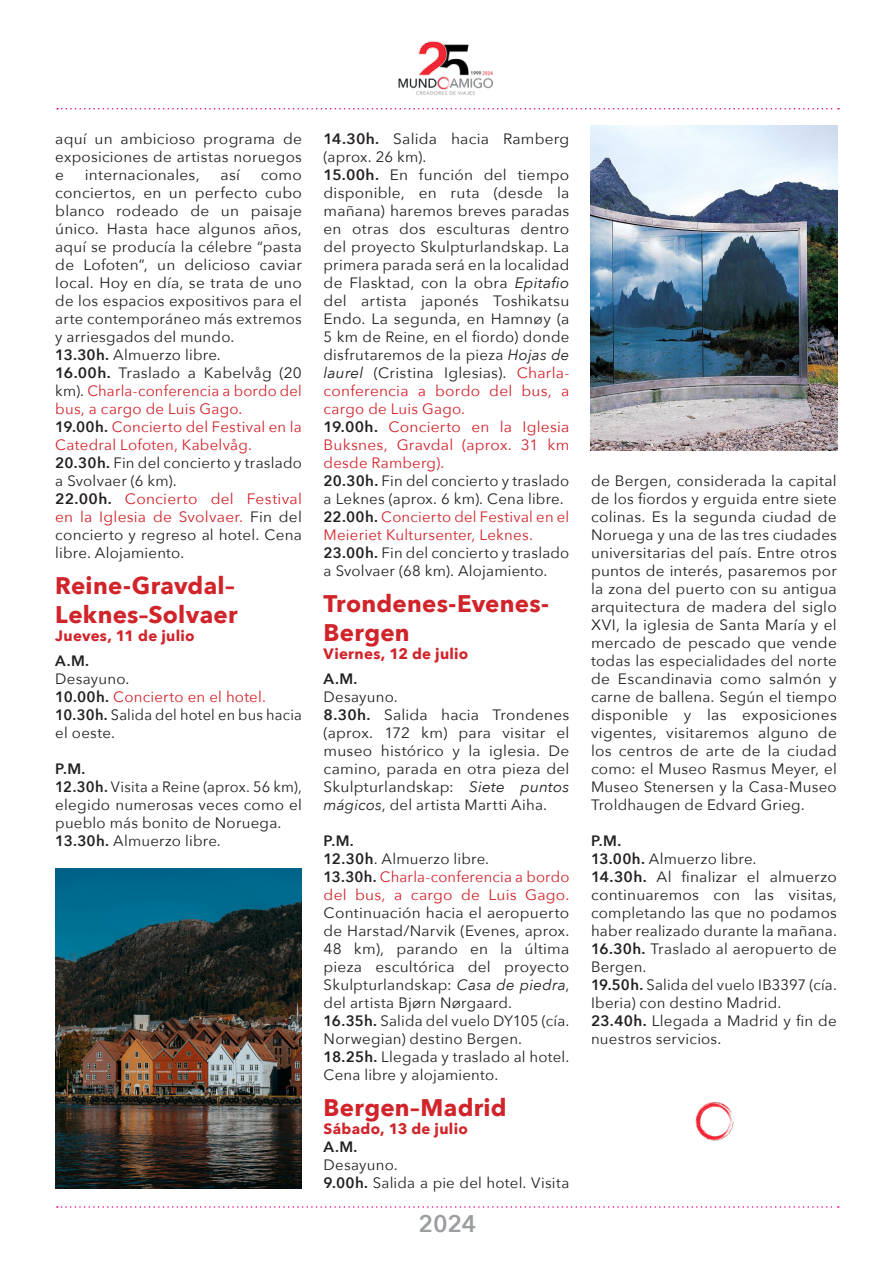
<style>
.page{position:relative;width:893px;height:1263px;background:#fff}
.page>*{position:absolute;margin:0;border:0;box-sizing:border-box;transform-origin:0 0}
.H4_Subtitulo_Cuerpo{font:700 24px/28.5px "Avenir Next";letter-spacing:.01em;color:#d1232a}
.t1{font:600 24px "Avenir Next";color:#9b9da0}
.Contenido_1C{font:15px/18px "Avenir Next";letter-spacing:.015em;color:#231f20}
.Contenido_1C-2{font:15px/18px "Avenir Next";letter-spacing:.015em;color:#d1232a;text-align:justify}
.Fecha{font:700 15px "Avenir Next";letter-spacing:.02em;color:#d1232a}
.Contenido_1C-3{font:600 15px "Avenir Next";color:#231f20}
.s1{font-weight:600}
.s2{font-weight:600;color:#231f20}
.s3{color:#231f20}
.s4{color:#d1232a}
.s5{font-style:italic}
</style>
<div class="page">
<img style="left:398px;top:40px;width:95px;height:56px">
<svg style="left:57px;top:108px;width:782px;height:2px"></svg>
<svg style="left:57px;top:1206px;width:782px;height:2px"></svg>
<img style="left:55px;top:868px;width:247px;height:320px">
<img style="left:590px;top:126px;width:247px;height:324px">
<img style="left:695px;top:1102px;width:39px;height:39px">
<p class="Contenido_1C" style="left:55px;top:129px;width:248px;text-align:justify">aquí un ambicioso programa de exposiciones de artistas noruegos e</p>
<p class="Contenido_1C" style="left:85px;top:165px;width:116px">internacionales,</p>
<p class="Contenido_1C" style="left:221px;top:165px;width:21px">así</p>
<p class="Contenido_1C" style="left:55px;top:165px;width:248px;text-align:justify;text-indent:206px">como conciertos, en un perfecto cubo blanco rodeado de un paisaje único. Hasta hace algunos años, aquí se producía la célebre “pasta de Lofoten”, un delicioso caviar local. Hoy en día, se trata de uno de los espacios expositivos para el arte contemporáneo más extremos y arriesgados del mundo.</p>
<p class="Contenido_1C" style="left:55px;top:345px;width:167px"><span class="s1">13.30h.</span> Almuerzo libre.</p>
<p class="Contenido_1C-2" style="left:55px;top:363px;width:248px"><span class="s2">16.00h.</span> <span class="s3">Traslado a Kabelvåg (20 km).</span> Charla-conferencia a bordo del bus, a cargo de Luis Gago.</p>
<p class="Contenido_1C-2" style="left:55px;top:417px;width:248px"><span class="s2">19.00h.</span> Concierto del Festival en la<br>Catedral Lofoten, Kabelvåg.</p>
<p class="Contenido_1C" style="left:55px;top:453px;width:248px"><span class="s1">20.30h.</span> Fin del concierto y traslado a Svolvaer (6 km).</p>
<p class="Contenido_1C" style="left:55px;top:489px;width:248px;text-align:justify"><span class="s1">22.00h.</span> <span class="s4">Concierto del Festival en la Iglesia de Svolvaer.</span> Fin del concierto y regreso al hotel. Cena libre. Alojamiento.</p>
<p class="H4_Subtitulo_Cuerpo" style="left:55px;top:571px;width:184px">Reine-Gravdal–<br>Leknes–Solvaer</p>
<p class="Fecha" style="left:55px;top:622px;width:141px">Jueves, 11 de julio</p>
<p class="Contenido_1C-3" style="left:55px;top:648px;width:35px">A.M.</p>
<p class="Contenido_1C" style="left:55px;top:669px;width:76px">Desayuno.</p>
<p class="Contenido_1C-2" style="left:55px;top:687px;width:212px"><span class="s2">10.00h.</span> Concierto en el hotel.</p>
<p class="Contenido_1C" style="left:55px;top:705px;width:248px"><span class="s1">10.30h.</span> Salida del hotel en bus hacia el oeste.</p>
<p class="Contenido_1C-3" style="left:55px;top:756px;width:32px">P.M.</p>
<p class="Contenido_1C" style="left:55px;top:777px;width:248px;text-align:justify"><span class="s1">12.30h.</span> Visita a Reine (aprox. 56 km), elegido numerosas veces como el pueblo más bonito de Noruega.</p>
<p class="Contenido_1C" style="left:55px;top:831px;width:167px"><span class="s1">13.30h.</span> Almuerzo libre.</p>
<p class="Contenido_1C" style="left:324px;top:129px;width:247px"><span class="s1">14.30h.</span> Salida hacia Ramberg (aprox. 26 km).</p>
<p class="Contenido_1C" style="left:324px;top:165px;width:247px;text-align:justify"><span class="s1">15.00h.</span> En función del tiempo disponible, en ruta (desde la mañana) haremos breves paradas en otras dos esculturas dentro del proyecto Skulpturlandskap. La primera parada será en la localidad de Flasktad, con la obra <span class="s5">Epitafio </span>del artista japonés Toshikatsu Endo. La segunda, en Hamnøy (a 5 km de Reine, en el fiordo) donde disfrutaremos de la pieza <span class="s5">Hojas de laurel</span> (Cristina Iglesias). <span class="s4">Charla&shy;conferencia a bordo del bus, a cargo de Luis Gago.</span></p>
<p class="Contenido_1C-2" style="left:324px;top:417px;width:247px"><span class="s2">19.00h.</span> Concierto en la Iglesia Buksnes, Gravdal (aprox. 31 km desde Ramberg).</p>
<p class="Contenido_1C" style="left:324px;top:471px;width:247px"><span class="s1">20.30h.</span> Fin del concierto y traslado a Leknes (aprox. 6 km). Cena libre.</p>
<p class="Contenido_1C-2" style="left:324px;top:507px;width:247px"><span class="s2">22.00h.</span> Concierto del Festival en el<br>Meieriet Kultursenter, Leknes.</p>
<p class="Contenido_1C" style="left:324px;top:543px;width:247px"><span class="s1">23.00h.</span> Fin del concierto y traslado a Svolvaer (68 km). Alojamiento.</p>
<p class="H4_Subtitulo_Cuerpo" style="left:324px;top:589px;width:227px">Trondenes-Evenes-<br>Bergen</p>
<p class="Fecha" style="left:324px;top:640px;width:146px">Viernes, 12 de julio</p>
<p class="Contenido_1C-3" style="left:324px;top:666px;width:35px">A.M.</p>
<p class="Contenido_1C" style="left:324px;top:687px;width:76px">Desayuno.</p>
<p class="Contenido_1C" style="left:324px;top:705px;width:247px;text-align:justify"><span class="s1">8.30h.</span> Salida hacia Trondenes (aprox. 172 km) para visitar el museo histórico y la iglesia. De camino, parada en otra pieza del Skulpturlandskap: <span class="s5">Siete puntos mágicos</span>, del artista Martti Aiha.</p>
<p class="Contenido_1C-3" style="left:324px;top:828px;width:32px">P.M.</p>
<p class="Contenido_1C" style="left:324px;top:849px;width:167px"><span class="s1">12.30h</span>. Almuerzo libre.</p>
<p class="Contenido_1C" style="left:324px;top:867px;width:247px;text-align:justify"><span class="s1">13.30h.</span> <span class="s4">Charla-conferencia a bordo del bus, a cargo de Luis Gago.<br></span>Continuación hacia el aeropuerto de Harstad/Narvik (Evenes, aprox.<br>48 km), parando en la última pieza escultórica del proyecto Skulpturlandskap: <span class="s5">Casa de piedra</span>, del artista Bjørn Nørgaard.</p>
<p class="Contenido_1C" style="left:324px;top:1011px;width:247px"><span class="s1">16.35h.</span> Salida del vuelo DY105 (cía.<br>Norwegian) destino Bergen.</p>
<p class="Contenido_1C" style="left:324px;top:1047px;width:247px"><span class="s1">18.25h.</span> Llegada y traslado al hotel.<br>Cena libre y alojamiento.</p>
<p class="H4_Subtitulo_Cuerpo" style="left:324px;top:1093px;width:185px">Bergen–Madrid</p>
<p class="Fecha" style="left:324px;top:1116px;width:146px">Sábado, 13 de julio</p>
<p class="Contenido_1C-3" style="left:324px;top:1134px;width:35px">A.M.</p>
<p class="Contenido_1C" style="left:324px;top:1155px;width:76px">Desayuno.</p>
<p class="Contenido_1C" style="left:324px;top:1173px;width:247px"><span class="s1">9.00h.</span> Salida a pie del hotel. Visita</p>
<h1 class="t1" style="left:418px;top:1203px;width:60px">2024</h1>
<p class="Contenido_1C" style="left:591px;top:471px;width:247px;text-align:justify">de Bergen, considerada la capital de los fiordos y erguida entre siete colinas. Es la segunda ciudad de Noruega y una de las tres ciudades universitarias del país. Entre otros puntos de interés, pasaremos por la zona del puerto con su antigua arquitectura de madera del siglo XVI, la iglesia de Santa María y el mercado de pescado que vende todas las especialidades del norte de Escandinavia como salmón y carne de ballena. Según el tiempo disponible y las exposiciones vigentes, visitaremos alguno de los centros de arte de la ciudad como: el Museo Rasmus Meyer, el Museo Stenersen y la Casa-Museo Troldhaugen de Edvard Grieg.</p>
<p class="Contenido_1C-3" style="left:591px;top:828px;width:32px">P.M.</p>
<p class="Contenido_1C" style="left:591px;top:849px;width:167px"><span class="s1">13.00h.</span> Almuerzo libre.</p>
<p class="Contenido_1C" style="left:591px;top:867px;width:247px;text-align:justify"><span class="s1">14.30h.</span> Al finalizar el almuerzo continuaremos con las visitas, completando las que no podamos haber realizado durante la mañana.</p>
<p class="Contenido_1C" style="left:591px;top:939px;width:247px"><span class="s1">16.30h.</span> Traslado al aeropuerto de<br>Bergen.</p>
<p class="Contenido_1C" style="left:591px;top:975px;width:247px"><span class="s1">19.50h.</span> Salida del vuelo IB3397 (cía.<br>Iberia) con destino Madrid.</p>
<p class="Contenido_1C" style="left:591px;top:1011px;width:247px"><span class="s1">23.40h.</span> Llegada a Madrid y fin de nuestros servicios.</p>
</div>
